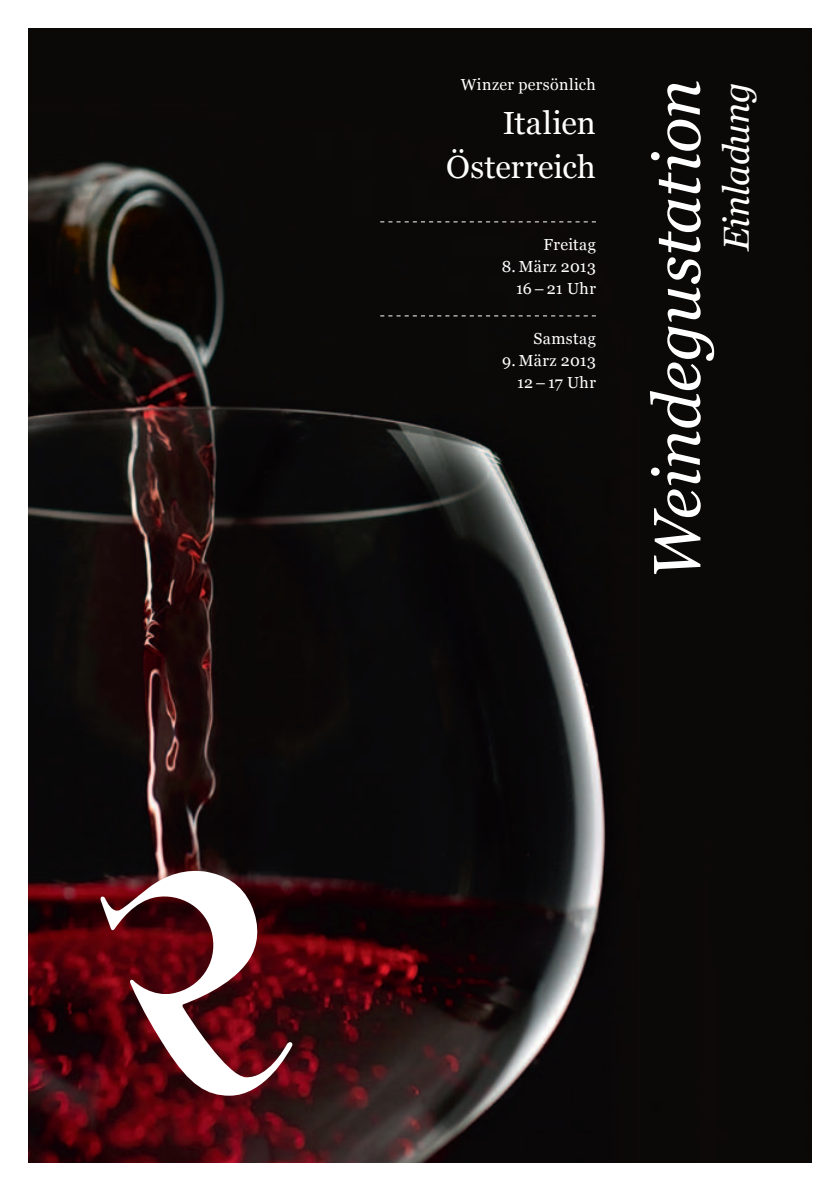
<style>
.page{position:relative;width:840px;height:1191px;background:#fff}
.page>*{position:absolute;margin:0;border:0;box-sizing:border-box;transform-origin:0 0}
.RWE_Titel_Ausgabe{font:italic 66px "Georgia";letter-spacing:-.005em;color:#fff}
.RWE_Titel_Einladung{font:italic 36px "Georgia";letter-spacing:-.005em;color:#fff}
.RWE_Titel_Gebiete{font:32px "Georgia";letter-spacing:.005em;color:#fff}
.RWE_Titel_Text{font:16px "Georgia";letter-spacing:.025em;color:#fff}
.RWE_Titel_Textabschl{font:16px "Georgia";letter-spacing:.015em;color:#fff}
</style>
<div class="page">
<img style="left:28px;top:28px;width:783px;height:1134px">
<svg style="left:100px;top:868px;width:193px;height:227px"></svg>
<svg style="left:380px;top:221px;width:215px;height:1px"></svg>
<svg style="left:380px;top:315px;width:215px;height:1px"></svg>
<p class="RWE_Titel_Text" style="left:460px;top:75px;width:137px">Winzer persönlich</p>
<p class="RWE_Titel_Gebiete" style="left:502px;top:104px;width:95px">Italien</p>
<p class="RWE_Titel_Gebiete" style="left:446px;top:148px;width:151px">Österreich</p>
<p class="RWE_Titel_Text" style="left:543px;top:235px;width:54px">Freitag</p>
<p class="RWE_Titel_Text" style="left:501px;top:257px;width:96px">8. März 2013</p>
<p class="RWE_Titel_Textabschl" style="left:515px;top:279px;width:81px">16–21 Uhr</p>
<p class="RWE_Titel_Text" style="left:533px;top:329px;width:64px">Samstag</p>
<p class="RWE_Titel_Text" style="left:502px;top:351px;width:95px">9. März 2013</p>
<p class="RWE_Titel_Text" style="left:517px;top:373px;width:80px">12–17 Uhr</p>
<p class="RWE_Titel_Ausgabe" style="left:635px;top:580px;width:502px;rotate:-90deg">Weindegustation</p>
<p class="RWE_Titel_Einladung" style="left:713px;top:251px;width:171px;rotate:-90deg">Einladung</p>
</div>
